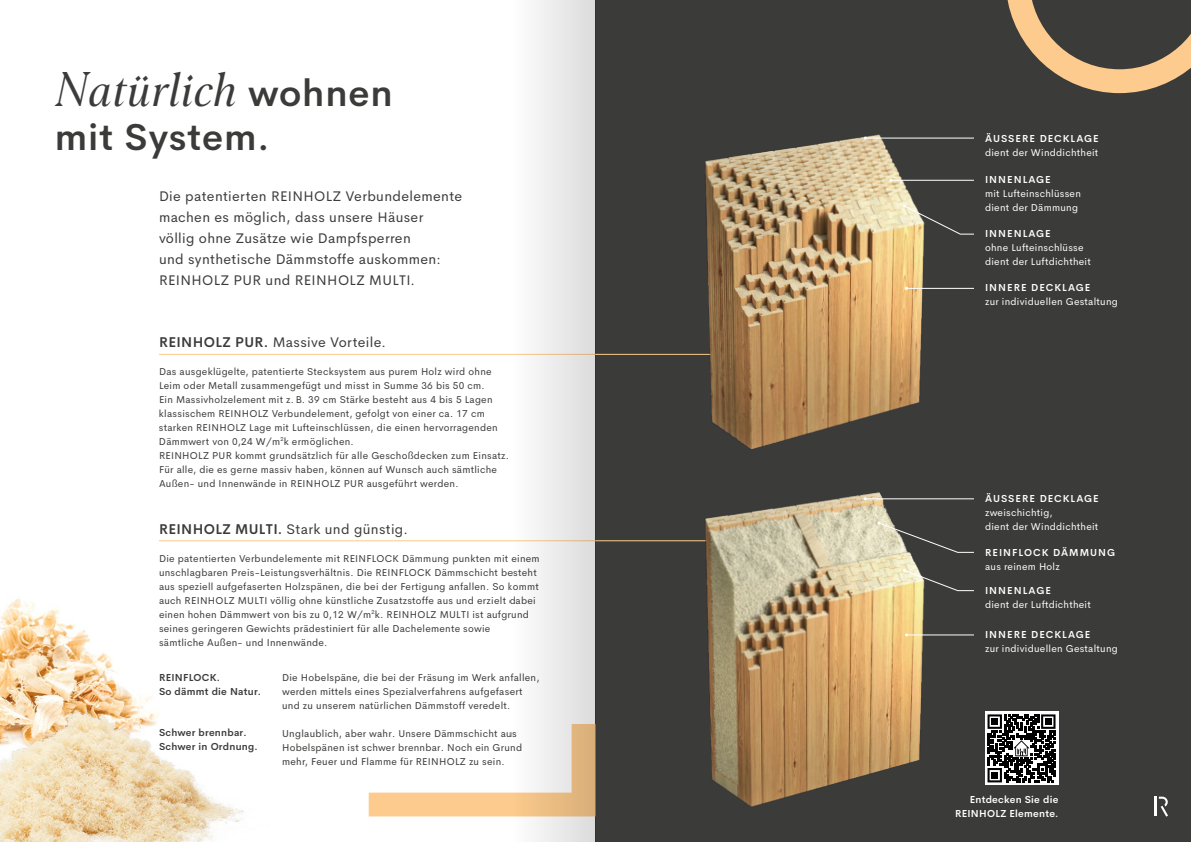
<style>
.page{position:relative;width:1191px;height:842px;background:#fff}
.page>*{position:absolute;margin:0;border:0;box-sizing:border-box;transform-origin:0 0}
.t1{font:italic 46.2px "Morion";letter-spacing:.025em;color:#3b3b3a}
.t2{font:600 37px "Cerebri Sans";letter-spacing:.025em;color:#3b3b3a}
.t3{font:14px/21px "Cerebri Sans";letter-spacing:.025em;color:#3b3b3a}
.t4{font:10px/14px "Cerebri Sans";letter-spacing:.025em;color:#3b3b3a}
.t5{font:10px/14px "Cerebri Sans";letter-spacing:.025em;color:#fff}
.t6{font:600 10px "Cerebri Sans";letter-spacing:.1em;color:#fff}
.t7{font:600 10px/14px "Cerebri Sans";letter-spacing:.025em;color:#3b3b3a}
.t8{font:600 10px/14px "Cerebri Sans";letter-spacing:.025em;color:#fff;text-align:right}
.s1{font-family:"Cerebri Sans";font-weight:600;font-style:normal;font-size:37px}
.s2{font-weight:600}
</style>
<div class="page">
<div style="left:595px;top:0;width:596px;height:842px;background:#3b3b3a"></div>
<hr style="left:159px;top:354px;width:578px;height:1px;background:#fccb8d">
<hr style="left:159px;top:540px;width:578px;height:1px;background:#fccb8d">
<svg style="left:1154px;top:797px;width:14px;height:20px"></svg>
<img style="left:665px;top:134px;width:308px;height:315px">
<hr style="left:865px;top:138px;width:109px;height:1px;background:#fff">
<hr style="left:891px;top:180px;width:83px;height:1px;background:#fff">
<hr style="left:906px;top:288px;width:68px;height:1px;background:#fff">
<svg style="left:985px;top:712px;width:73px;height:73px"></svg>
<svg style="left:987px;top:714px;width:68px;height:68px;background:#575757"></svg>
<div style="left:370px;top:792px;width:140px;height:24px;background:#fccb8d"></div>
<img style="left:665px;top:492px;width:308px;height:315px">
<hr style="left:865px;top:498px;width:109px;height:1px;background:#fff">
<svg style="left:877px;top:522px;width:97px;height:31px"></svg>
<hr style="left:906px;top:634px;width:68px;height:1px;background:#fff">
<svg style="left:1007px;top:0;width:184px;height:93px"></svg>
<img style="left:0;top:598px;width:370px;height:244px">
<svg style="left:903px;top:205px;width:71px;height:30px"></svg>
<svg style="left:903px;top:569px;width:71px;height:22px"></svg>
<svg style="left:510px;top:0;width:85px;height:842px;fill:#f1f1f1"></svg>
<h1 class="t1" style="left:55px;top:63px;width:339px">Natürlich <span class="s1">wohnen</span></h1>
<h2 class="t2" style="left:55px;top:108px;width:216px">mit System.</h2>
<p class="t6" style="left:985px;top:130px;width:115px">ÄUSSERE DECKLAGE</p>
<p class="t5" style="left:985px;top:144px;width:115px">dient der Winddichtheit</p>
<p class="t6" style="left:985px;top:172px;width:67px">INNENLAGE</p>
<p class="t5" style="left:985px;top:186px;width:97px">mit Lufteinschlüssen dient der Dämmung</p>
<h3 class="t3" style="left:159px;top:185px;width:305px">Die patentierten REINHOLZ Verbundelemente machen es möglich, dass unsere Häuser völlig ohne Zusätze wie Dampfsperren<br>und synthetische Dämmstoffe auskommen:<br>REINHOLZ PUR und REINHOLZ MULTI.</h3>
<p class="t6" style="left:985px;top:226px;width:67px">INNENLAGE</p>
<p class="t5" style="left:985px;top:240px;width:107px">ohne Lufteinschlüsse dient der Luftdichtheit</p>
<p class="t6" style="left:985px;top:280px;width:107px">INNERE DECKLAGE</p>
<p class="t5" style="left:985px;top:294px;width:134px">zur individuellen Gestaltung</p>
<h3 class="t3" style="left:159px;top:330px;width:228px"><span class="s2">REINHOLZ PUR.</span> Massive Vorteile.</h3>
<p class="t4" style="left:159px;top:363px;width:351px">Das ausgeklügelte, patentierte Stecksystem aus purem Holz wird ohne Leim oder Metall zusammengefügt und misst in Summe 36 bis 50 cm.<br>Ein Massivholzelement mit z. B. 39 cm Stärke besteht aus 4 bis 5 Lagen klassischem REINHOLZ Verbundelement, gefolgt von einer ca. 17 cm starken REINHOLZ Lage mit Lufteinschlüssen, die einen hervorragenden Dämmwert von 0,24 W/m<sup>2</sup>k ermöglichen.<br>REINHOLZ PUR kommt grundsätzlich für alle Geschoßdecken zum Einsatz.<br>Für alle, die es gerne massiv haben, können auf Wunsch auch sämtliche Außen- und Innenwände in REINHOLZ PUR ausgeführt werden.</p>
<h3 class="t3" style="left:159px;top:517px;width:250px"><span class="s2">REINHOLZ MULTI.</span> Stark und günstig.</h3>
<p class="t4" style="left:159px;top:550px;width:382px">Die patentierten Verbundelemente mit REINFLOCK Dämmung punkten mit einem unschlagbaren Preis-Leistungsverhältnis. Die REINFLOCK Dämmschicht besteht aus speziell aufgefaserten Holzspänen, die bei der Fertigung anfallen. So kommt auch REINHOLZ MULTI völlig ohne künstliche Zusatzstoffe aus und erzielt dabei einen hohen Dämmwert von bis zu 0,12 W/m<sup>2</sup>k. REINHOLZ MULTI ist aufgrund seines geringeren Gewichts prädestiniert für alle Dachelemente sowie<br>sämtliche Außen- und Innenwände.</p>
<p class="t7" style="left:159px;top:670px;width:104px">REINFLOCK.<br>So dämmt die Natur.</p>
<p class="t7" style="left:159px;top:725px;width:100px">Schwer brennbar.<br>Schwer in Ordnung.</p>
<p class="t4" style="left:282px;top:670px;width:259px">Die Hobelspäne, die bei der Fräsung im Werk anfallen, werden mittels eines Spezialverfahrens aufgefasert und zu unserem natürlichen Dämmstoff veredelt.</p>
<p class="t4" style="left:282px;top:725px;width:241px">Unglaublich, aber wahr. Unsere Dämmschicht aus<br>Hobelspänen ist schwer brennbar. Noch ein Grund mehr, Feuer und Flamme für REINHOLZ zu sein.</p>
<p class="t6" style="left:985px;top:491px;width:115px">ÄUSSERE DECKLAGE</p>
<p class="t5" style="left:985px;top:505px;width:115px">zweischichtig,<br>dient der Winddichtheit</p>
<p class="t6" style="left:985px;top:544px;width:131px">REINFLOCK DÄMMUNG</p>
<p class="t5" style="left:985px;top:558px;width:76px">aus reinem Holz</p>
<p class="t6" style="left:985px;top:582px;width:67px">INNENLAGE</p>
<p class="t5" style="left:985px;top:596px;width:107px">dient der Luftdichtheit</p>
<p class="t6" style="left:985px;top:626px;width:107px">INNERE DECKLAGE</p>
<p class="t5" style="left:985px;top:641px;width:134px">zur individuellen Gestaltung</p>
<p class="t8" style="left:955px;top:791px;width:105px">Entdecken Sie die<br>REINHOLZ Elemente.</p>
</div>
